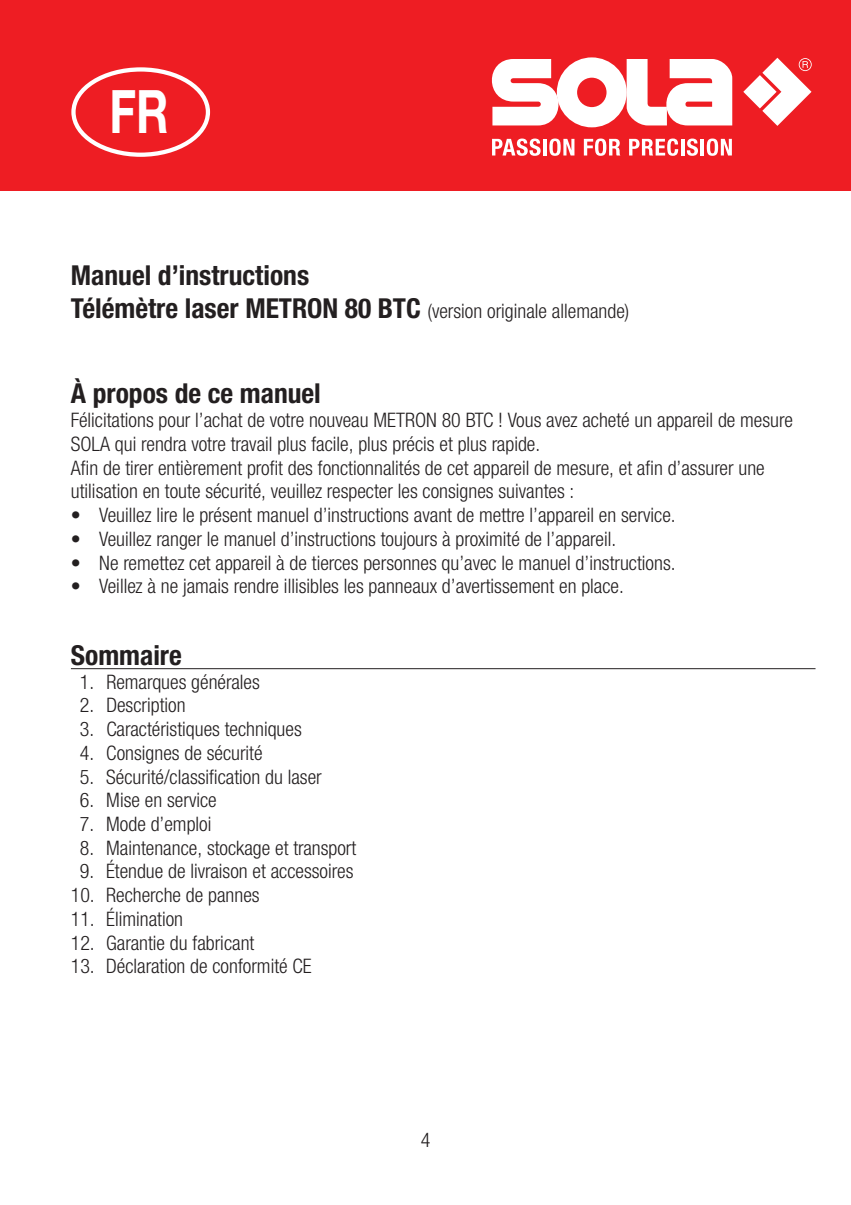
<style>
.page{position:relative;width:851px;height:1205px;background:#fff}
.page>*{position:absolute;margin:0;border:0;box-sizing:border-box;transform-origin:0 0}
.t1{font:700 60px "Helvetica Neue LTW1 G";color:#fff;scale:.75 1}
.t2{font:700 condensed 27.5px "Helvetica Neue LTW1 G";color:#231f20}
.t3{font:300 condensed 20px/23.8px "Helvetica Neue LTW1 G";color:#231f20}
.s1{font-weight:700;font-size:27.5px}
</style>
<div class="page">
<div style="left:0;top:0;width:850px;height:191px;background:#ee1d23"></div>
<svg style="left:491px;top:57px;width:241px;height:70px"></svg>
<svg style="left:743px;top:58px;width:68px;height:68px"></svg>
<svg style="left:492px;top:139px;width:48px;height:17px"></svg>
<hr style="left:543px;top:139px;width:3px;height:16px;background:#fff">
<svg style="left:549px;top:139px;width:25px;height:17px"></svg>
<svg style="left:583px;top:139px;width:37px;height:17px"></svg>
<svg style="left:629px;top:139px;width:49px;height:17px"></svg>
<hr style="left:681px;top:139px;width:3px;height:16px;background:#fff">
<svg style="left:686px;top:139px;width:11px;height:17px"></svg>
<hr style="left:700px;top:139px;width:3px;height:16px;background:#fff">
<svg style="left:706px;top:139px;width:25px;height:17px"></svg>
<div style="left:71px;top:67px;width:139px;height:90px;border:4px solid #fff;border-radius:50%"></div>
<hr style="left:71px;top:668px;width:744px;height:1px;background:#231f20">
<h1 class="t1" style="left:109px;top:75px;width:80px">FR</h1>
<h2 class="t2" style="left:71px;top:258px;width:240px">Manuel d’instructions</h2>
<p class="t3" style="left:71px;top:299px;width:560px"><span class="s1">Télémètre laser METRON 80 BTC</span> (version originale allemande)</p>
<h2 class="t2" style="left:71px;top:377px;width:251px">À propos de ce manuel</h2>
<p class="t3" style="left:71px;top:408px;width:723px">Félicitations pour l’achat de votre nouveau METRON 80 BTC ! Vous avez acheté un appareil de mesure SOLA qui rendra votre travail plus facile, plus précis et plus rapide.<br>Afin de tirer entièrement profit des fonctionnalités de cet appareil de mesure, et afin d’assurer une utilisation en toute sécurité, veuillez respecter les consignes suivantes :</p>
<p class="t3" style="left:71px;top:503px;width:606px">• Veuillez lire le présent manuel d’instructions avant de mettre l’appareil en service.</p>
<p class="t3" style="left:71px;top:527px;width:546px">• Veuillez ranger le manuel d’instructions toujours à proximité de l’appareil.</p>
<p class="t3" style="left:71px;top:551px;width:606px">• Ne remettez cet appareil à de tierces personnes qu’avec le manuel d’instructions.</p>
<p class="t3" style="left:71px;top:575px;width:554px">• Veillez à ne jamais rendre illisibles les panneaux d’avertissement en place.</p>
<h2 class="t2" style="left:71px;top:638px;width:112px">Sommaire</h2>
<p class="t3" style="left:80px;top:670px;width:181px">1. Remarques générales</p>
<p class="t3" style="left:80px;top:693px;width:107px">2. Description</p>
<p class="t3" style="left:80px;top:717px;width:223px">3. Caractéristiques techniques</p>
<p class="t3" style="left:80px;top:741px;width:184px">4. Consignes de sécurité</p>
<p class="t3" style="left:80px;top:765px;width:243px">5. Sécurité/classification du laser</p>
<p class="t3" style="left:80px;top:788px;width:138px">6. Mise en service</p>
<p class="t3" style="left:80px;top:812px;width:133px">7. Mode d’emploi</p>
<p class="t3" style="left:80px;top:836px;width:278px">8. Maintenance, stockage et transport</p>
<p class="t3" style="left:80px;top:860px;width:275px">9. Étendue de livraison et accessoires</p>
<p class="t3" style="left:71px;top:883px;width:190px">10. Recherche de pannes</p>
<p class="t3" style="left:71px;top:907px;width:114px">11. Élimination</p>
<p class="t3" style="left:71px;top:931px;width:185px">12. Garantie du fabricant</p>
<p class="t3" style="left:71px;top:954px;width:242px">13. Déclaration de conformité CE</p>
<p class="t3" style="left:420px;top:1128px;width:11px">4</p>
</div>
